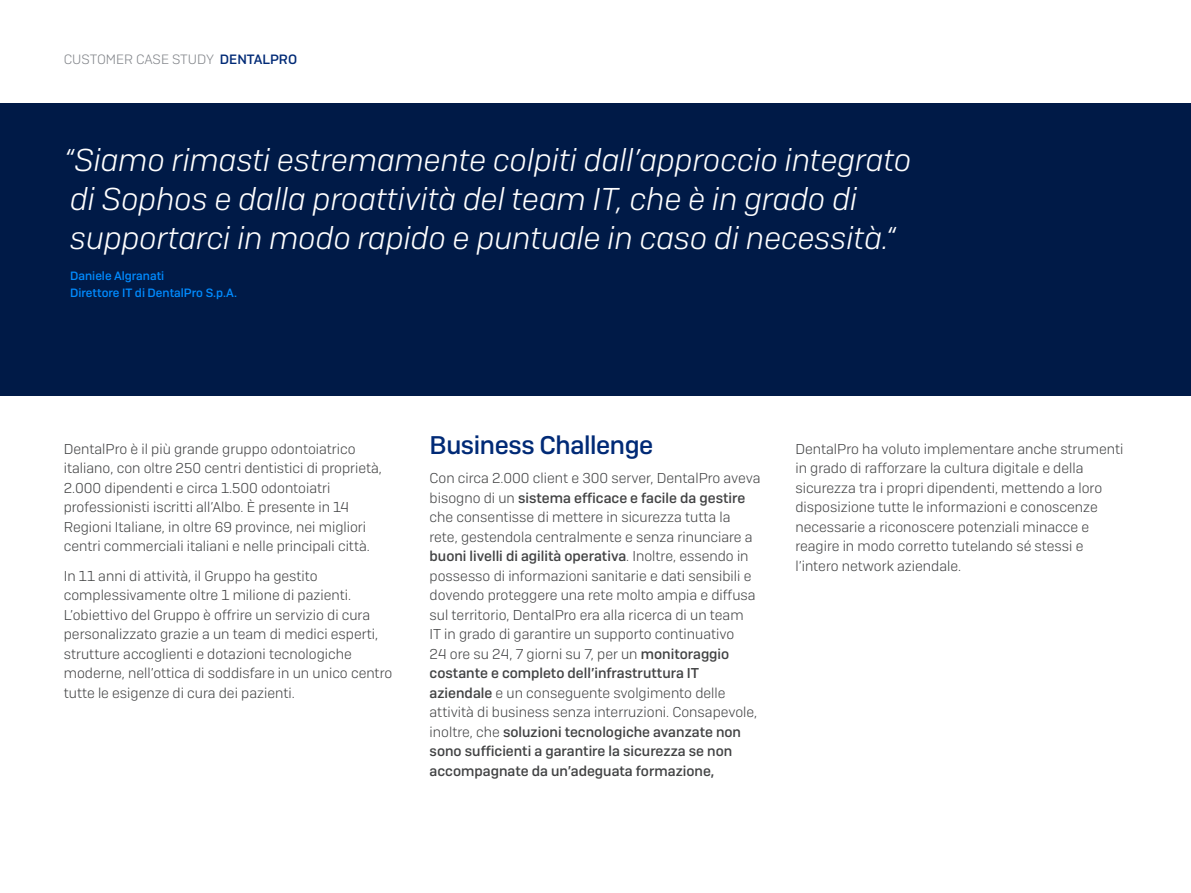
<style>
.page{position:relative;width:1191px;height:893px;background:#fff}
.page>*{position:absolute;margin:0;border:0;box-sizing:border-box;transform-origin:0 0}
.t1{font:italic 300 31.5px/39px "Sophos Sans";color:#fff}
.t2{font:500 25.5px "Sophos Sans";letter-spacing:-.015em;color:#002a76}
.t3{font:300 14.25px/19.5px "Sophos Sans";color:#424344}
.t4{font:300 13.5px "Sophos Sans";color:#83868b}
.t5{font:500 12px/16.5px "Sophos Sans";color:#008bff}
.s1{font-weight:500;color:#002a76}
.s2{font-weight:500}
</style>
<div class="page">
<div style="left:0;top:103px;width:1191px;height:292px;background:#001a47"></div>
<p class="t4" style="left:64px;top:51px;width:235px">CUSTOMER CASE STUDY <span class="s1">DENTALPRO</span></p>
<h1 class="t1" style="left:64px;top:140px;width:849px">“Siamo rimasti estremamente colpiti dall’approccio integrato di Sophos e dalla proattività del team IT, che è in grado di supportarci in modo rapido e puntuale in caso di necessità.“</h1>
<p class="t5" style="left:70px;top:268px;width:168px">Daniele Algranati<br>Direttore IT di DentalPro S.p.A.</p>
<p class="t3" style="left:64px;top:439px;width:320px">DentalPro è il più grande gruppo odontoiatrico italiano, con oltre 250 centri dentistici di proprietà, 2.000 dipendenti e circa 1.500 odontoiatri professionisti iscritti all’Albo. È presente in 14<br>Regioni Italiane, in oltre 69 province, nei migliori centri commerciali italiani e nelle principali città.</p>
<p class="t3" style="left:64px;top:566px;width:330px">In 11 anni di attività, il Gruppo ha gestito complessivamente oltre 1 milione di pazienti.<br>L’obiettivo del Gruppo è offrire un servizio di cura personalizzato grazie a un team di medici esperti, strutture accoglienti e dotazioni tecnologiche moderne, nell’ottica di soddisfare in un unico centro tutte le esigenze di cura dei pazienti.</p>
<h2 class="t2" style="left:429px;top:429px;width:225px">Business Challenge</h2>
<p class="t3" style="left:429px;top:468px;width:332px">Con circa 2.000 client e 300 server, DentalPro aveva bisogno di un <span class="s2">sistema efficace e facile da gestire </span>che consentisse di mettere in sicurezza tutta la rete, gestendola centralmente e senza rinunciare a <span class="s2">buoni livelli di agilità operativa</span>. Inoltre, essendo in possesso di informazioni sanitarie e dati sensibili e dovendo proteggere una rete molto ampia e diffusa sul territorio, DentalPro era alla ricerca di un team<br>IT in grado di garantire un supporto continuativo<br>24 ore su 24, 7 giorni su 7, per un <span class="s2">monitoraggio costante e completo dell’infrastruttura IT aziendale</span> e un conseguente svolgimento delle attività di business senza interruzioni. Consapevole, inoltre, che <span class="s2">soluzioni tecnologiche avanzate non sono sufficienti a garantire la sicurezza se non accompagnate da un’adeguata formazione,</span></p>
<p class="t3" style="left:795px;top:439px;width:329px">DentalPro ha voluto implementare anche strumenti in grado di rafforzare la cultura digitale e della sicurezza tra i propri dipendenti, mettendo a loro disposizione tutte le informazioni e conoscenze necessarie a riconoscere potenziali minacce e reagire in modo corretto tutelando sé stessi e l’intero network aziendale.</p>
</div>
